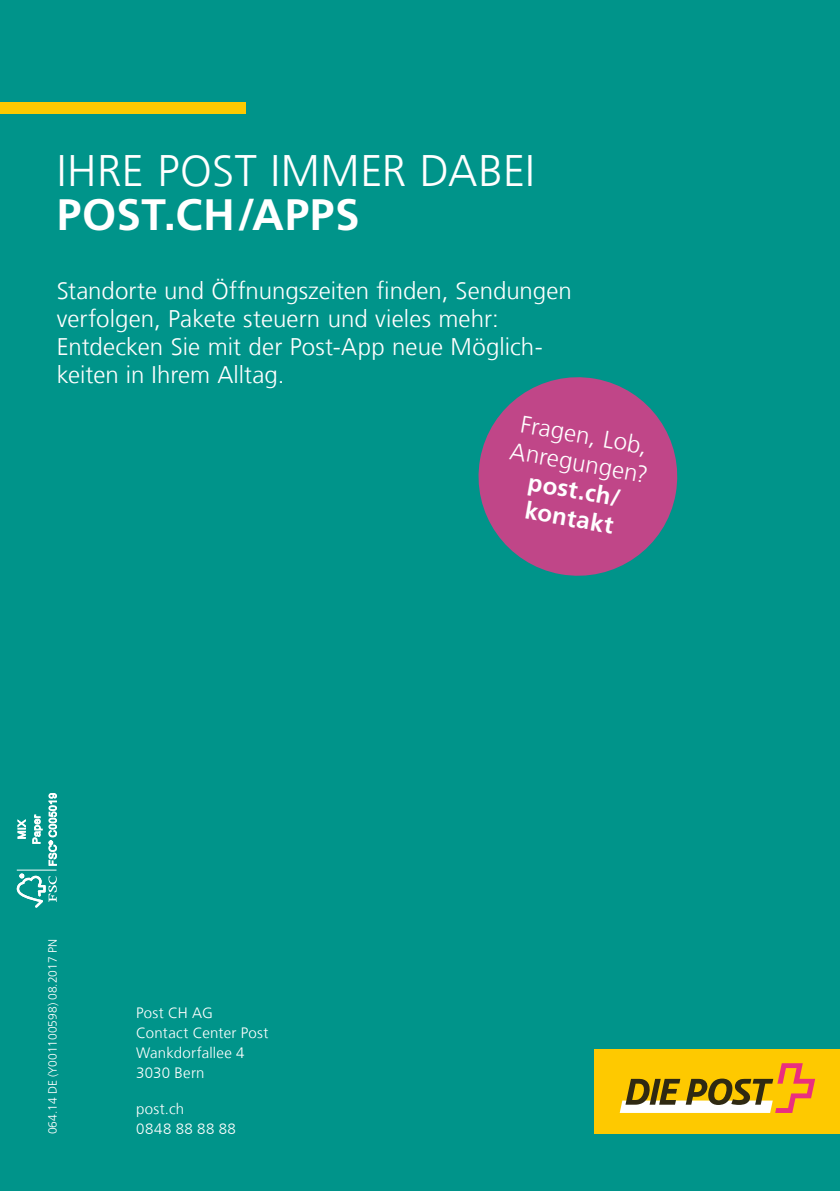
<style>
.page{position:relative;width:840px;height:1191px;background:#fff}
.page>*{position:absolute;margin:0;border:0;box-sizing:border-box;transform-origin:0 0}
.t1{font:300 44px/44px "Frutiger LT Com";letter-spacing:.01em;color:#fff}
.t2{font:300 24px/28px "Frutiger LT Com";color:#fff;text-align:center}
.t3{font:300 15px "Frutiger LT Com";letter-spacing:.015em;color:#fff}
.t4{font:300 15px "Frutiger LT Com";letter-spacing:.035em;color:#fff}
.t5{font:300 12px "Frutiger LT Com";color:#fff}
.s1{font-weight:700}
</style>
<div class="page">
<div style="left:0;top:0;width:839px;height:1191px;background:#00948a"></div>
<hr style="left:17px;top:869px;width:39px;height:1px;background:#fff">
<svg style="left:17px;top:873px;width:40px;height:34px"></svg>
<svg style="left:17px;top:819px;width:9px;height:19px"></svg>
<svg style="left:32px;top:793px;width:25px;height:72px"></svg>
<svg style="left:478px;top:377px;width:200px;height:199px;fill:#c04688"></svg>
<div style="left:0;top:102px;width:245px;height:11px;background:#fec900"></div>
<div style="left:594px;top:1049px;width:245px;height:85px;background:#fec900"></div>
<svg style="left:619px;top:1063px;width:195px;height:50px"></svg>
<h1 class="t1" style="left:57px;top:149px;width:479px">IHRE POST IMMER DABEI<br><span class="s1">POST.CH/APPS</span></h1>
<p class="t2" style="left:57px;top:276px;width:516px;text-align:left">Standorte und Öffnungszeiten finden, Sendungen verfolgen, Pakete steuern und vieles mehr:<br>Entdecken Sie mit der Post-App neue Möglich&shy;keiten in Ihrem Alltag.</p>
<p class="t5" style="left:46px;top:1134px;width:196px;rotate:-90deg">064.14 DE (Y001100598) 08.2017 PN</p>
<p class="t3" style="left:136px;top:1004px;width:78px">Post CH AG</p>
<p class="t3" style="left:136px;top:1024px;width:134px">Contact Center Post</p>
<p class="t3" style="left:136px;top:1043px;width:110px">Wankdorfallee 4</p>
<p class="t3" style="left:136px;top:1063px;width:70px">3030 Bern</p>
<p class="t3" style="left:136px;top:1100px;width:50px">post.ch</p>
<p class="t4" style="left:136px;top:1120px;width:101px">0848 88 88 88</p>
<p class="t2" style="left:517px;top:409px;width:141px;rotate:10deg">Fragen, Lob,<br>Anregungen? <span class="s1">post.ch/ kontakt</span></p>
</div>
